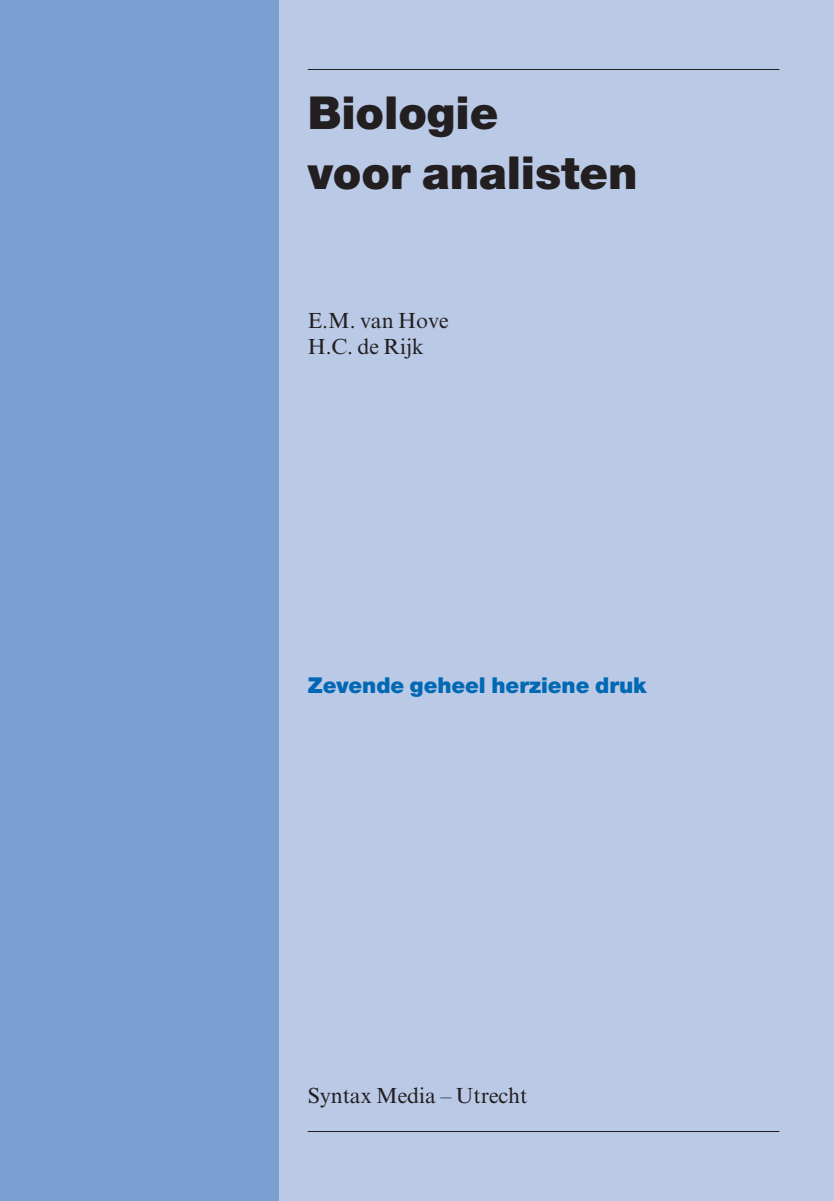
<style>
.page{position:relative;width:834px;height:1201px;background:#fff}
.page>*{position:absolute;margin:0;border:0;box-sizing:border-box;transform-origin:0 0}
.t1{font:900 45.5px/59.5px "Helvetica Neue LT Std";letter-spacing:-.005em;color:#231f20}
.t2{font:21.88px/26.2px "Times New Roman MT Std";color:#231f20}
.t3{font:900 21.88px "Helvetica Neue LT Std";letter-spacing:-.005em;color:#0168b3}
</style>
<div class="page">
<div style="left:0;top:0;width:833px;height:1200px;background:#b9c9e6"></div>
<div style="left:0;top:0;width:278px;height:1200px;background:#7c9fd2"></div>
<hr style="left:308px;top:69px;width:471px;height:1px;background:#231f20">
<hr style="left:308px;top:1131px;width:471px;height:1px;background:#231f20">
<h1 class="t1" style="left:308px;top:87px;width:331px">Biologie<br>voor analisten</h1>
<p class="t2" style="left:308px;top:309px;width:142px">E.M. van Hove<br>H.C. de Rijk</p>
<p class="t3" style="left:308px;top:677px;width:340px">Zevende geheel herziene druk</p>
<p class="t2" style="left:308px;top:1083px;width:221px">Syntax Media – Utrecht</p>
</div>
